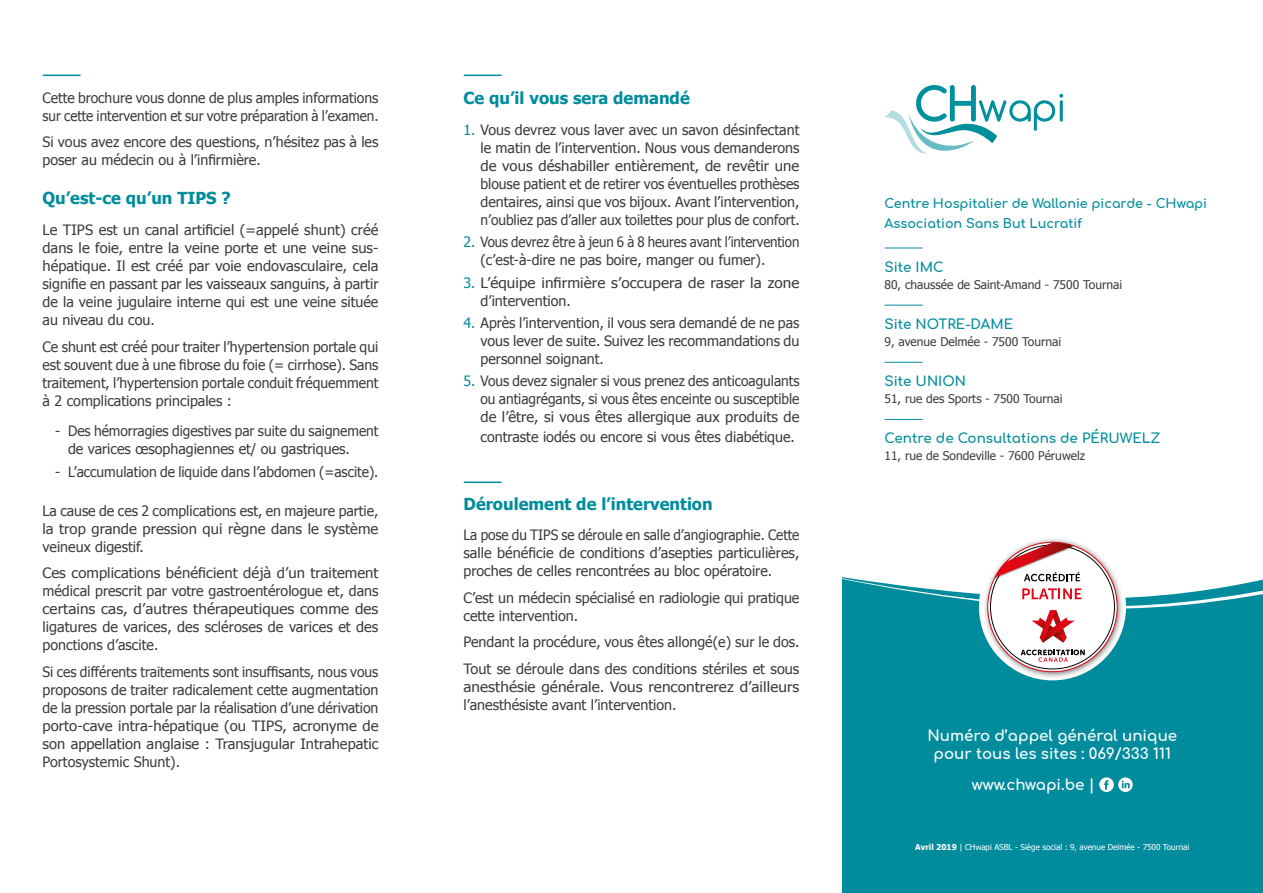
<style>
.page{position:relative;width:1263px;height:893px;background:#fff}
.page>*{position:absolute;margin:0;border:0;box-sizing:border-box;transform-origin:0 0}
.t1{font:700 16.5px "Tahoma";color:#008c9d}
.t2{font:700 15px/18px "Comfortaa";color:#fff;text-align:center}
.t3{font:14.25px/18px "Tahoma";color:#3c3c3b;text-align:justify}
.t4{font:14.25px/18px "Tahoma";color:#3c3c3b;text-align:justify;scale:1.04 1}
.t5{font:14.25px/18px "Tahoma";color:#3c3c3b;text-align:justify;scale:.95 1}
.t6{font:14.25px/18px "Tahoma";color:#3c3c3b;scale:1.07 1}
.t7{font:14.25px/18px "Tahoma";color:#3c3c3b;text-align:justify;scale:.96 1}
.t8{font:14.25px/18px "Tahoma";color:#3c3c3b;scale:.93 1}
.t9{font:700 13.5px "Comfortaa";color:#008c9d}
.t10{font:700 12.75px/19.4px "Comfortaa";color:#008c9d}
.t11{font:12px "Tahoma";color:#3c3c3b}
.t12{font:8.1px "Tahoma";color:#fff}
.s1{color:#008c9d}
.s2{font-weight:700}
</style>
<div class="page">
<div style="left:842px;top:643px;width:421px;height:250px;background:#008c9d"></div>
<hr style="left:43px;top:75px;width:37px;height:1px;background:#008c9d">
<hr style="left:464px;top:75px;width:37px;height:1px;background:#008c9d">
<hr style="left:464px;top:482px;width:37px;height:1px;background:#008c9d">
<svg style="left:885px;top:85px;width:178px;height:69px"></svg>
<hr style="left:885px;top:248px;width:37px;height:1px;background:#008c9d">
<hr style="left:885px;top:305px;width:37px;height:1px;background:#008c9d">
<hr style="left:885px;top:362px;width:37px;height:1px;background:#008c9d">
<hr style="left:885px;top:419px;width:37px;height:1px;background:#008c9d">
<img style="left:983px;top:643px;width:140px;height:35px">
<svg style="left:988px;top:542px;width:129px;height:130px"></svg>
<img style="left:1034px;top:538px;width:39px;height:4px">
<svg style="left:1021px;top:650px;width:64px;height:12px"></svg>
<svg style="left:842px;top:542px;width:421px;height:101px"></svg>
<svg style="left:1099px;top:777px;width:34px;height:15px"></svg>
<p class="t3" style="left:43px;top:88px;width:337px">Cette brochure vous donne de plus amples informations sur cette intervention et sur votre préparation à l’examen.</p>
<p class="t3" style="left:43px;top:132px;width:337px">Si vous avez encore des questions, n’hésitez pas à les poser au médecin ou à l’infirmière.</p>
<p class="t1" style="left:43px;top:187px;width:190px">Qu’est-ce qu’un TIPS ?</p>
<p class="t3" style="left:43px;top:220px;width:337px">Le TIPS est un canal artificiel (=appelé shunt) créé dans le foie, entre la veine porte et une veine sus&shy;hépatique. Il est créé par voie endovasculaire, cela signifie en passant par les vaisseaux sanguins, à partir de la veine jugulaire interne qui est une veine située au niveau du cou.</p>
<p class="t3" style="left:43px;top:337px;width:337px">Ce shunt est créé pour traiter l’hypertension portale qui est souvent due à une fibrose du foie (= cirrhose). Sans traitement, l’hypertension portale conduit fréquemment à 2 complications principales :</p>
<p class="t3" style="left:68px;top:422px;width:312px;text-indent:-13px">- Des hémorragies digestives par suite du saignement de varices œsophagiennes et/ ou gastriques.</p>
<p class="t3" style="left:55px;top:462px;width:325px">- L’accumulation de liquide dans l’abdomen (=ascite).</p>
<p class="t3" style="left:43px;top:501px;width:337px">La cause de ces 2 complications est, en majeure partie, la trop grande pression qui règne dans le système veineux digestif.</p>
<p class="t4" style="left:43px;top:564px;width:325px">Ces complications bénéficient déjà d’un traitement médical prescrit par votre gastroentérologue et, dans certains cas, d’autres thérapeutiques comme des ligatures de varices, des scléroses de varices et des ponctions d’ascite.</p>
<p class="t3" style="left:43px;top:662px;width:337px">Si ces différents traitements sont insuffisants, nous vous proposons de traiter radicalement cette augmentation de la pression portale par la réalisation d’une dérivation porto-cave intra-hépatique (ou TIPS, acronyme de son appellation anglaise : Transjugular Intrahepatic Portosystemic Shunt).</p>
<p class="t1" style="left:463px;top:87px;width:228px">Ce qu’il vous sera demandé</p>
<p class="t3" style="left:480px;top:120px;width:320px;text-indent:-17px"><span class="s1">1.</span> Vous devrez vous laver avec un savon désinfectant le matin de l’intervention. Nous vous demanderons de vous déshabiller entièrement, de revêtir une blouse patient et de retirer vos éventuelles prothèses dentaires, ainsi que vos bijoux. Avant l’intervention, n’oubliez pas d’aller aux toilettes pour plus de confort.</p>
<p class="t8" style="left:480px;top:233px;width:344px;text-indent:-17px"><span class="s1">2.</span> Vous devrez être à jeun 6 à 8 heures avant l’intervention (c’est-à-dire ne pas boire, manger ou fumer).</p>
<p class="t6" style="left:480px;top:273px;width:300px;text-indent:-17px"><span class="s1">3.</span> L’équipe infirmière s’occupera de raser la zone d’intervention.</p>
<p class="t3" style="left:480px;top:313px;width:320px;text-indent:-17px"><span class="s1">4.</span> Après l’intervention, il vous sera demandé de ne pas vous lever de suite. Suivez les recommandations du personnel soignant.</p>
<p class="t7" style="left:480px;top:371px;width:334px;text-indent:-17px"><span class="s1">5.</span> Vous devez signaler si vous prenez des anticoagulants ou antiagrégants, si vous êtes enceinte ou susceptible de l’être, si vous êtes allergique aux produits de</p>
<p class="t3" style="left:480px;top:427px;width:316px">contraste iodés ou encore si vous êtes diabétique.</p>
<p class="t1" style="left:463px;top:492px;width:251px">Déroulement de l’intervention</p>
<p class="t5" style="left:463px;top:525px;width:355px">La pose du TIPS se déroule en salle d’angiographie. Cette salle bénéficie de conditions d’asepties particulières, proches de celles rencontrées au bloc opératoire.</p>
<p class="t3" style="left:463px;top:588px;width:337px">C’est un médecin spécialisé en radiologie qui pratique cette intervention.</p>
<p class="t3" style="left:463px;top:628px;width:337px;line-height:26.5px">Pendant la procédure, vous êtes allongé(e) sur le dos.<br>Tout se déroule dans des conditions stériles et sous</p>
<p class="t6" style="left:463px;top:677px;width:315px">anesthésie générale. Vous rencontrerez d’ailleurs l’anesthésiste avant l’intervention.</p>
<p class="t10" style="left:884px;top:192px;width:324px">Centre Hospitalier de Wallonie picarde - CHwapi<br>Association Sans But Lucratif</p>
<p class="t9" style="left:884px;top:255px;width:60px">Site IMC</p>
<p class="t11" style="left:884px;top:277px;width:239px">80, chaussée de Saint-Amand - 7500 Tournai</p>
<p class="t9" style="left:884px;top:312px;width:130px">Site NOTRE-DAME</p>
<p class="t11" style="left:884px;top:334px;width:178px">9, avenue Delmée - 7500 Tournai</p>
<p class="t9" style="left:884px;top:369px;width:83px">Site UNION</p>
<p class="t11" style="left:884px;top:391px;width:180px">51, rue des Sports - 7500 Tournai</p>
<p class="t9" style="left:884px;top:426px;width:278px">Centre de Consultations de PÉRUWELZ</p>
<p class="t11" style="left:884px;top:448px;width:202px">11, rue de Sondeville - 7600 Péruwelz</p>
<p class="t2" style="left:927px;top:724px;width:251px">Numéro d’appel général unique pour tous les sites : 069/333 111</p>
<p class="t2" style="left:972px;top:773px;width:125px">www.chwapi.be |</p>
<p class="t12" style="left:915px;top:842px;width:276px"><span class="s2">Avril 2019</span> | CHwapi ASBL - Siège social : 9, avenue Delmée - 7500 Tournai</p>
</div>
